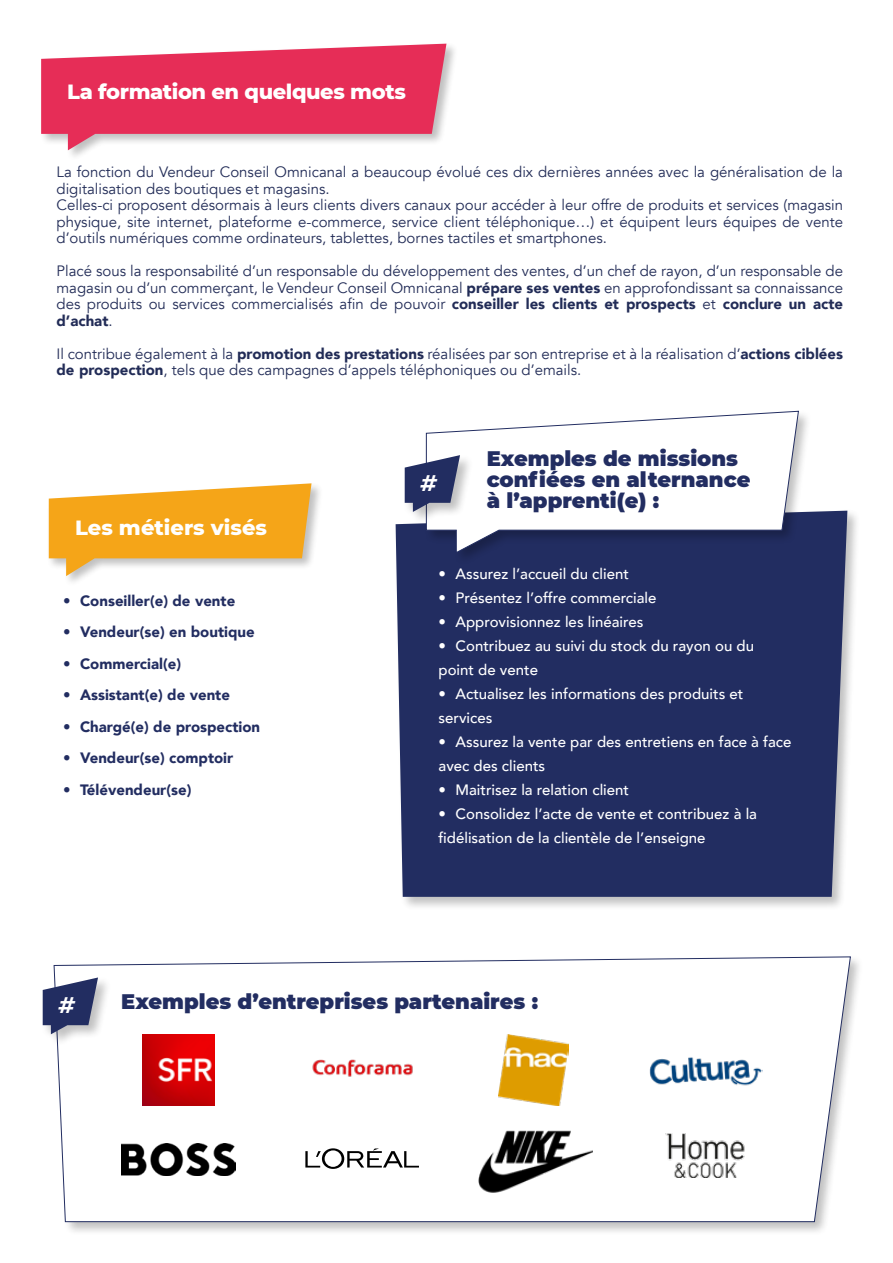
<style>
.page{position:relative;width:893px;height:1263px;background:#fff}
.page>*{position:absolute;margin:0;border:0;box-sizing:border-box;transform-origin:0 0}
.t1{font:italic 700 22.5px "Montserrat";color:#fff}
.t2{font:900 21px/21px "Montserrat";color:#222d61}
.t3{font:800 21px "Montserrat";letter-spacing:-.02em;color:#fff}
.t4{font:800 21px "Montserrat";color:#fff}
.t5{font:15px/16.5px "Avenir";color:#222c57}
.t6{font:500 15px/24px "Avenir";color:#fff}
.t7{font:900 15px "Avenir";color:#222d61}
.s1{font-weight:900}
</style>
<div class="page">
<svg style="left:41px;top:44px;width:405px;height:106px;background:#e85979"></svg>
<div style="left:52px;top:955px;width:812px;height:281px;background:#000;opacity:.25"></div>
<svg style="left:54px;top:957px;width:796px;height:265px"></svg>
<img style="left:142px;top:1034px;width:72px;height:71px">
<img style="left:121px;top:1143px;width:114px;height:32px">
<img style="left:648px;top:1034px;width:114px;height:71px">
<img style="left:479px;top:1129px;width:114px;height:66px">
<img style="left:308px;top:1034px;width:108px;height:71px">
<img style="left:498px;top:1035px;width:70px;height:70px">
<svg style="left:305px;top:1148px;width:114px;height:21px"></svg>
<img style="left:648px;top:1134px;width:114px;height:43px">
<div style="left:41px;top:976px;width:71px;height:71px;background:#000;opacity:.25"></div>
<svg style="left:43px;top:977px;width:55px;height:57px;background:#5f668a"></svg>
<div style="left:393px;top:509px;width:469px;height:402px;background:#000;opacity:.25"></div>
<div style="left:396px;top:511px;width:451px;height:386px;background:#222d61"></div>
<div style="left:424px;top:409px;width:388px;height:157px;background:#000;opacity:.25"></div>
<svg style="left:426px;top:411px;width:373px;height:142px"></svg>
<div style="left:403px;top:453px;width:71px;height:72px;background:#000;opacity:.25"></div>
<svg style="left:405px;top:455px;width:55px;height:57px;background:#5e668a"></svg>
<div style="left:47px;top:482px;width:276px;height:105px;background:#000;opacity:.25"></div>
<svg style="left:49px;top:483px;width:263px;height:93px"></svg>
<h2 class="t3" style="left:67px;top:77px;width:340px">La formation en quelques mots</h2>
<p class="t5" style="left:57px;top:164px;width:788px">La fonction du Vendeur Conseil Omnicanal a beaucoup évolué ces dix dernières années avec la généralisation de la digitalisation des boutiques et magasins.<br>Celles-ci proposent désormais à leurs clients divers canaux pour accéder à leur offre de produits et services (magasin physique, site internet, plateforme e-commerce, service client téléphonique…) et équipent leurs équipes de vente d’outils numériques comme ordinateurs, tablettes, bornes tactiles et smartphones.</p>
<p class="t5" style="left:57px;top:263px;width:788px;text-align:justify">Placé sous la responsabilité d’un responsable du développement des ventes, d’un chef de rayon, d’un responsable de magasin ou d’un commerçant, le Vendeur Conseil Omnicanal <span class="s1">prépare ses ventes</span> en approfondissant sa connaissance des produits ou services commercialisés afin de pouvoir <span class="s1">conseiller les clients et prospects</span> et <span class="s1">conclure un acte d’achat</span>.</p>
<p class="t5" style="left:57px;top:345px;width:788px">Il contribue également à la <span class="s1">promotion des prestations</span> réalisées par son entreprise et à la réalisation d’<span class="s1">actions ciblées de prospection</span>, tels que des campagnes d’appels téléphoniques ou d’emails.</p>
<h2 class="t4" style="left:75px;top:512px;width:193px">Les métiers visés</h2>
<p class="t7" style="left:63px;top:588px;width:174px">• Conseiller(e) de vente</p>
<p class="t7" style="left:63px;top:619px;width:193px">• Vendeur(se) en boutique</p>
<p class="t7" style="left:63px;top:651px;width:120px">• Commercial(e)</p>
<p class="t7" style="left:63px;top:682px;width:168px">• Assistant(e) de vente</p>
<p class="t7" style="left:63px;top:714px;width:199px">• Chargé(e) de prospection</p>
<p class="t7" style="left:63px;top:745px;width:172px">• Vendeur(se) comptoir</p>
<p class="t7" style="left:63px;top:777px;width:130px">• Télévendeur(se)</p>
<h1 class="t1" style="left:420px;top:466px;width:18px">#</h1>
<h2 class="t2" style="left:487px;top:446px;width:265px">Exemples de missions confiées en alternance à l’apprenti(e) :</h2>
<p class="t6" style="left:439px;top:561px;width:192px">• Assurez l’accueil du client</p>
<p class="t6" style="left:439px;top:585px;width:219px">• Présentez l’offre commerciale</p>
<p class="t6" style="left:439px;top:609px;width:206px">• Approvisionnez les linéaires</p>
<p class="t6" style="left:439px;top:633px;width:317px">• Contribuez au suivi du stock du rayon ou du point de vente</p>
<p class="t6" style="left:439px;top:681px;width:306px">• Actualisez les informations des produits et services</p>
<p class="t6" style="left:439px;top:729px;width:354px">• Assurez la vente par des entretiens en face à face avec des clients</p>
<p class="t6" style="left:439px;top:777px;width:192px">• Maitrisez la relation client</p>
<p class="t6" style="left:439px;top:801px;width:320px">• Consolidez l’acte de vente et contribuez à la fidélisation de la clientèle de l’enseigne</p>
<h1 class="t1" style="left:58px;top:989px;width:18px">#</h1>
<h2 class="t2" style="left:121px;top:989px;width:418px">Exemples d’entreprises partenaires :</h2>
</div>
